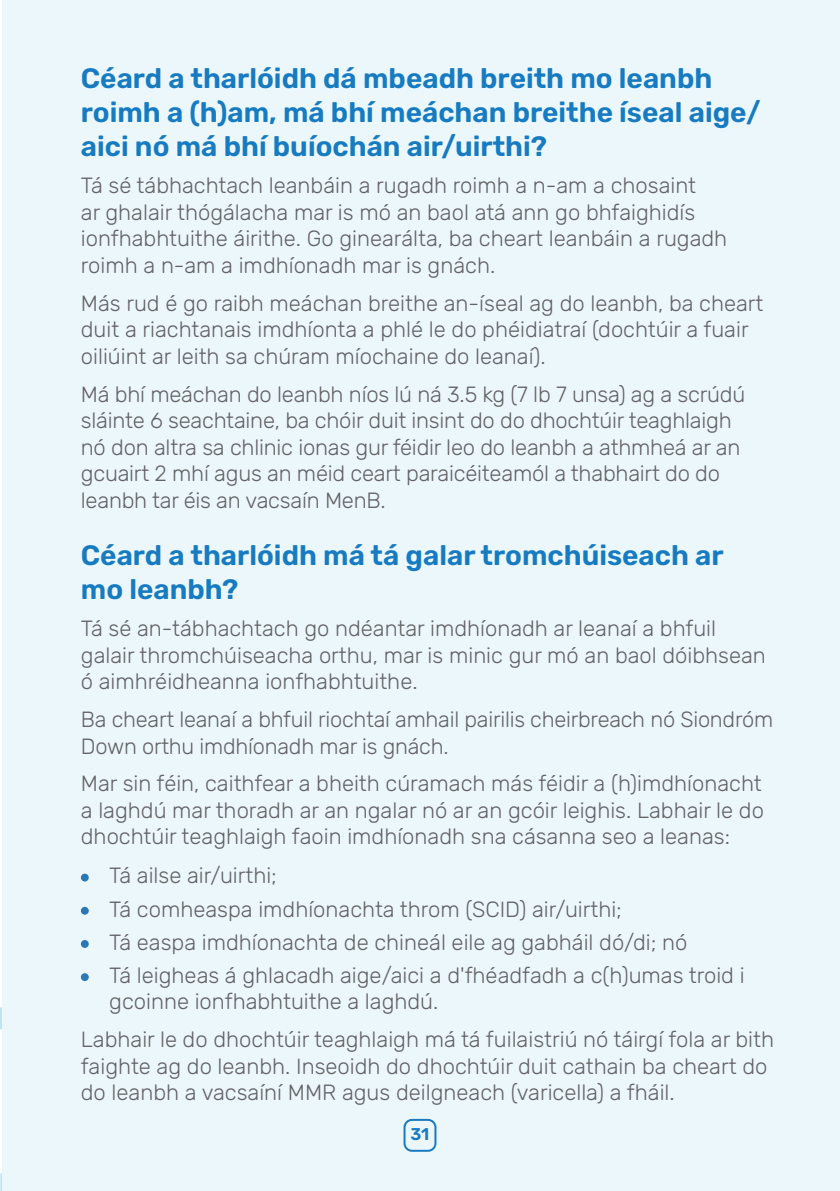
<style>
.page{position:relative;width:840px;height:1191px;background:#fff}
.page>*{position:absolute;margin:0;border:0;box-sizing:border-box;transform-origin:0 0}
.t1{font:300 28px/34px "Rubik";color:#177bc1}
.t2{font:300 22px/26.6px "Rubik";color:#636366}
.t3{font:300 17px "Rubik";color:#177bc1}
</style>
<div class="page">
<div style="left:2px;top:0;width:837px;height:1191px;background:#ecf7fc"></div>
<div style="left:81px;top:873px;width:8px;height:8px;background:#2979b8;border-radius:50%"></div>
<div style="left:81px;top:906px;width:8px;height:8px;background:#2979b8;border-radius:50%"></div>
<div style="left:81px;top:940px;width:8px;height:8px;background:#2979b8;border-radius:50%"></div>
<div style="left:81px;top:973px;width:8px;height:8px;background:#2979b8;border-radius:50%"></div>
<div style="left:403px;top:1118px;width:33px;height:33px;border:2px solid #177bc1;border-radius:7px"></div>
<p class="t1" style="left:81px;top:62px;width:681px">Céard a tharlóidh dá mbeadh breith mo leanbh roimh a (h)am, má bhí meáchan breithe íseal aige/ aici nó má bhí buíochán air/uirthi?</p>
<p class="t2" style="left:81px;top:173px;width:647px">Tá sé tábhachtach leanbáin a rugadh roimh a n-am a chosaint<br>ar ghalair thógálacha mar is mó an baol atá ann go bhfaighidís ionfhabhtuithe áirithe. Go ginearálta, ba cheart leanbáin a rugadh roimh a n-am a imdhíonadh mar is gnách.</p>
<p class="t2" style="left:81px;top:291px;width:683px">Más rud é go raibh meáchan breithe an-íseal ag do leanbh, ba cheart duit a riachtanais imdhíonta a phlé le do phéidiatraí (dochtúir a fuair oiliúint ar leith sa chúram míochaine do leanaí).</p>
<p class="t2" style="left:81px;top:382px;width:665px">Má bhí meáchan do leanbh níos lú ná 3.5 kg (7 lb 7 unsa) ag a scrúdú sláinte 6 seachtaine, ba chóir duit insint do do dhochtúir teaghlaigh nó don altra sa chlinic ionas gur féidir leo do leanbh a athmheá ar an gcuairt 2 mhí agus an méid ceart paraicéiteamól a thabhairt do do leanbh tar éis an vacsaín MenB.</p>
<p class="t1" style="left:81px;top:539px;width:644px">Céard a tharlóidh má tá galar tromchúiseach ar mo leanbh?</p>
<p class="t2" style="left:81px;top:616px;width:686px">Tá sé an-tábhachtach go ndéantar imdhíonadh ar leanaí a bhfuil galair thromchúiseacha orthu, mar is minic gur mó an baol dóibhsean ó aimhréidheanna ionfhabhtuithe.</p>
<p class="t2" style="left:81px;top:707px;width:693px">Ba cheart leanaí a bhfuil riochtaí amhail pairilis cheirbreach nó Siondróm<br>Down orthu imdhíonadh mar is gnách.</p>
<p class="t2" style="left:81px;top:771px;width:684px;text-align:justify">Mar sin féin, caithfear a bheith cúramach más féidir a (h)imdhíonacht a laghdú mar thoradh ar an ngalar nó ar an gcóir leighis. Labhair le do dhochtúir teaghlaigh faoin imdhíonadh sna cásanna seo a leanas:</p>
<p class="t2" style="left:109px;top:860px;width:636px;line-height:33.2px">Tá ailse air/uirthi;<br>Tá comheaspa imdhíonachta throm (SCID) air/uirthi;<br>Tá easpa imdhíonachta de chineál eile ag gabháil dó/di; nó<br>Tá leigheas á ghlacadh aige/aici a d'fhéadfadh a c(h)umas troid i</p>
<p class="t2" style="left:81px;top:984px;width:694px;line-height:37.8px;text-indent:28px">gcoinne ionfhabhtuithe a laghdú.<br>Labhair le do dhochtúir teaghlaigh má tá fuilaistriú nó táirgí fola ar bith</p>
<p class="t2" style="left:81px;top:1053px;width:687px">faighte ag do leanbh. Inseoidh do dhochtúir duit cathain ba cheart do do leanbh a vacsaíní MMR agus deilgneach (varicella) a fháil.</p>
<p class="t3" style="left:410px;top:1121px;width:20px">31</p>
</div>
